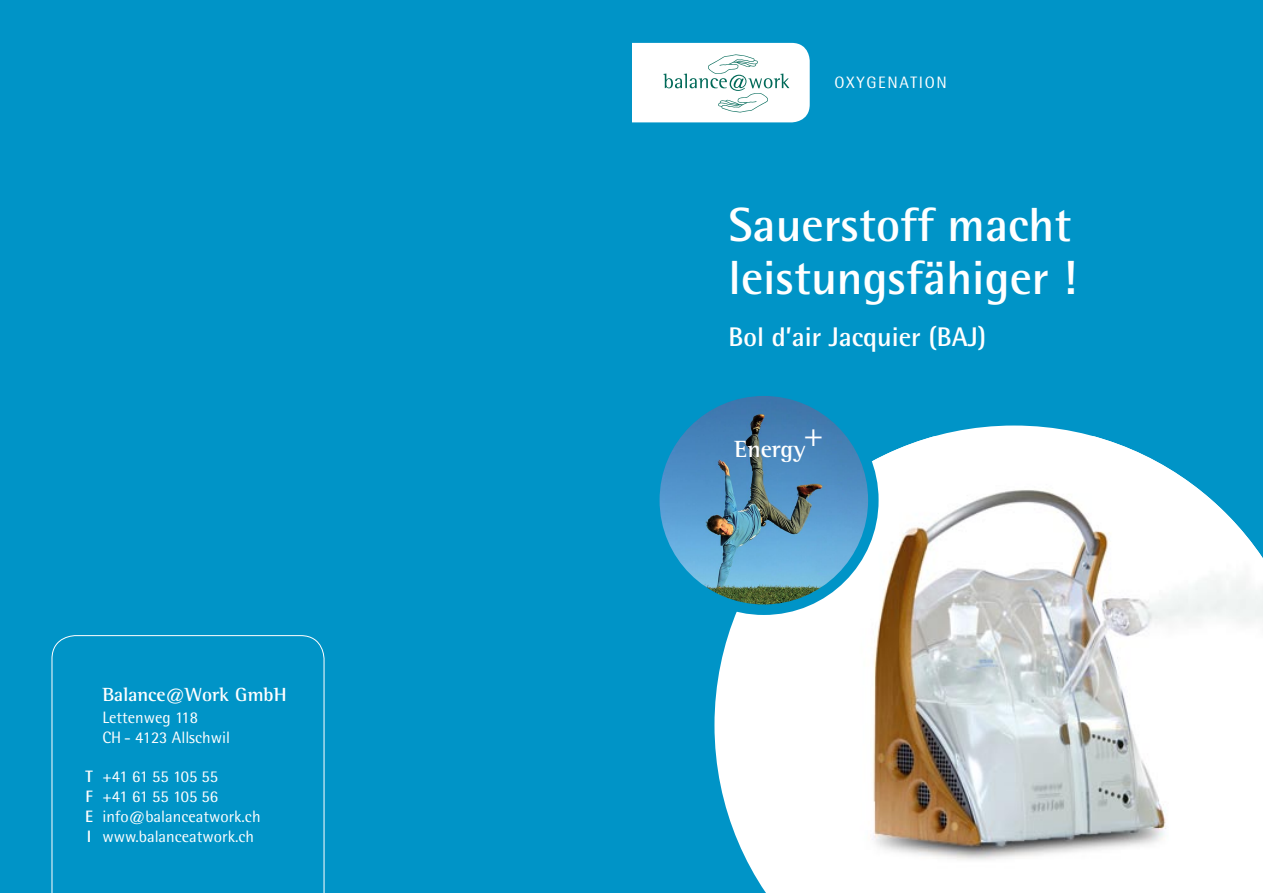
<style>
.page{position:relative;width:1263px;height:893px;background:#0094c7}
.page>*{position:absolute;margin:0;border:0;box-sizing:border-box;transform-origin:0 0}
.t1{font:700 48px/52.5px "Rotis Semi Sans";color:#fff}
.t2{font:700 27px "Rotis Semi Sans";color:#fff}
.t3{font:700 24px "Rotis Semi Serif";color:#fff}
.t4{font:700 19.5px "Rotis Semi Serif";color:#fff}
.t5{font:16.5px/19.8px "Rotis Semi Sans";color:#fff}
.t6{font:16.5px "Rotis Semi Sans";letter-spacing:.1em;color:#fff}
.t7{font:700 16.5px/19.8px "Rotis Semi Sans";color:#fff;text-align:justify}
</style>
<div class="page">
<svg style="left:52px;top:635px;width:272px;height:258px"></svg>
<div style="left:604px;top:43px;width:206px;height:79px;background:#fff;border-radius:18px"></div>
<svg style="left:663px;top:54px;width:126px;height:58px"></svg>
<svg style="left:714px;top:425px;width:533px;height:468px;background:#dff1f8"></svg>
<img style="left:852px;top:436px;width:411px;height:439px">
<svg style="left:660px;top:396px;width:213px;height:214px"></svg>
<div style="left:649px;top:385px;width:229px;height:230px;border:10px solid #0094c7;border-radius:50%"></div>
<div style="left:600px;top:29px;width:32px;height:106px;background:#0094c7"></div>
<div style="left:1247px;top:870px;width:16px;height:23px;background:#fff"></div>
<p class="t7" style="left:85px;top:767px;width:9px">T F E I</p>
<p class="t4" style="left:102px;top:682px;width:186px">Balance@Work GmbH</p>
<p class="t5" style="left:102px;top:707px;width:129px">Lettenweg 118<br>CH - 4123 Allschwil</p>
<p class="t5" style="left:102px;top:767px;width:160px">+41 61 55 105 55<br>+41 61 55 105 56 info@balanceatwork.ch www.balanceatwork.ch</p>
<p class="t6" style="left:834px;top:72px;width:114px">oxygenation</p>
<h1 class="t1" style="left:729px;top:198px;width:349px">Sauerstoff macht leistungsfähiger !</h1>
<h2 class="t2" style="left:729px;top:321px;width:259px">Bol d’air Jacquier (BAJ)</h2>
<h3 class="t3" style="left:735px;top:435px;width:91px">Energy<sup>+</sup></h3>
</div>
